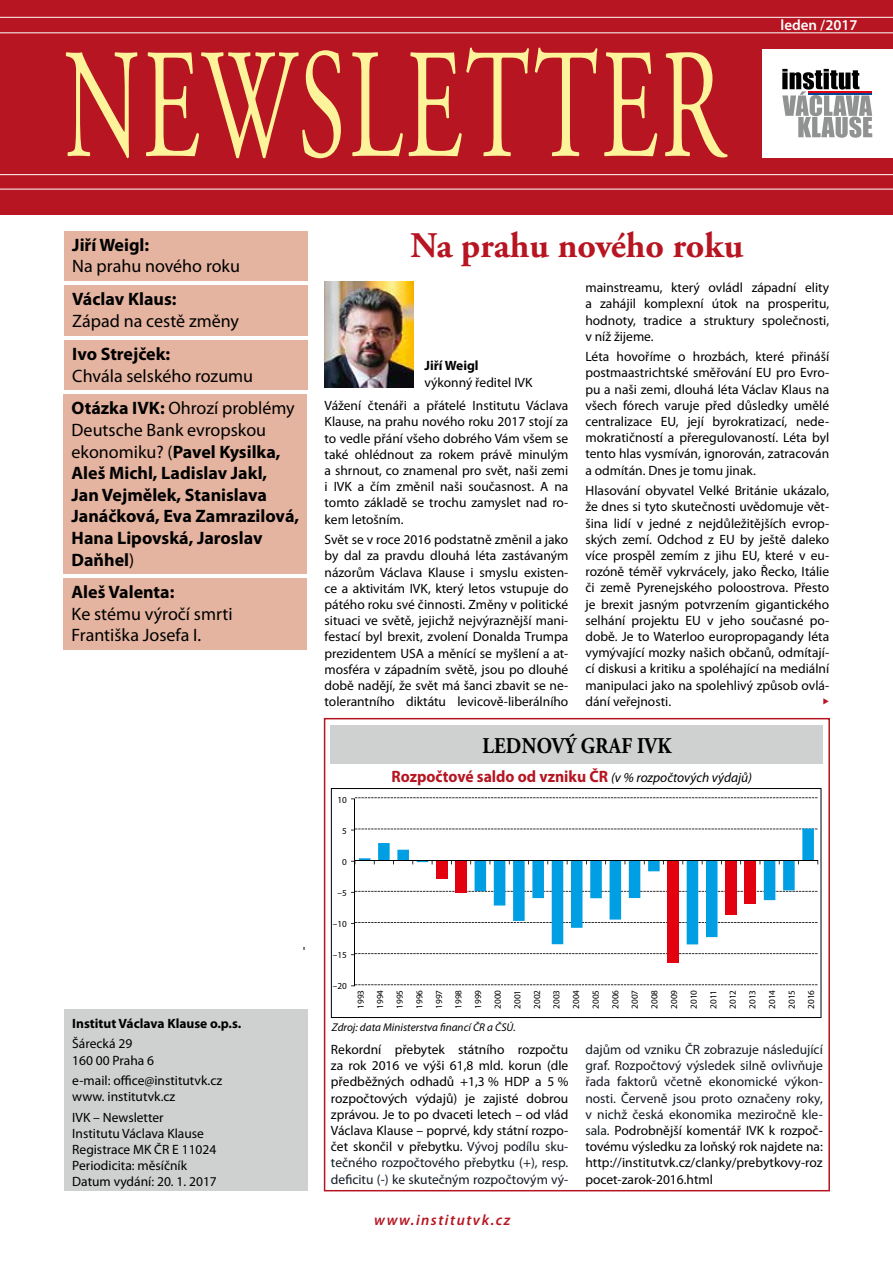
<style>
.page{position:relative;width:893px;height:1263px;background:#fff}
.page>*{position:absolute;margin:0;border:0;box-sizing:border-box;transform-origin:0 0}
.t1{font:156px "Adobe Garamond Pro";letter-spacing:.03em;color:#fdf39b;scale:.62 1}
.t2{font:700 36px "Adobe Garamond Pro";color:#b61521}
.t3{font:700 22.5px "Adobe Garamond Pro";letter-spacing:.015em;color:#000;scale:.87 1}
.t4{font:700 18px/21.6px "Myriad Pro";color:#000}
.t5{font:18px/21.6px "Myriad Pro";color:#000}
.t6{font:700 16.5px "Myriad Pro";color:#b61521;scale:.95 1}
.t7{font:italic 600 15px "Myriad Pro";letter-spacing:.1em;color:#b61521}
.t8{font:600 15px "Myriad Pro";color:#fff}
.t9{font:13.5px/16.2px "Myriad Pro";color:#000;text-align:justify}
.t10{font:13.5px/16.2px "Myriad Pro";letter-spacing:.005em;color:#151b25;text-align:justify}
.t11{font:700 13.5px "Myriad Pro";color:#000}
.t12{font:italic 11.25px "Myriad Pro";color:#000}
.t13{font:9.15px/19.6px "Myriad Pro";color:#000;text-align:justify}
.s1{font-weight:400}
.s2{font-weight:400;font-style:italic;font-size:13.5px;color:#000}
.s3{color:#151b25}
.s4{color:#000}
</style>
<div class="page">
<div style="left:0;top:0;width:893px;height:215px;background:#b61521"></div>
<div style="left:762px;top:50px;width:131px;height:108px;background:#fff"></div>
<svg style="left:782px;top:69px;width:90px;height:69px"></svg>
<hr style="left:808px;top:91px;width:64px;height:2px;background:#e3000f">
<hr style="left:808px;top:93px;width:64px;height:1px;background:#004799">
<hr style="left:0;top:17px;width:893px;height:1px;background:#fff">
<hr style="left:0;top:174px;width:893px;height:1px;background:#fff">
<hr style="left:0;top:33px;width:893px;height:1px;background:#fff">
<hr style="left:0;top:189px;width:893px;height:1px;background:#fff">
<div style="left:64px;top:231px;width:244px;height:50px;background:#e4b4a0"></div>
<div style="left:64px;top:285px;width:244px;height:51px;background:#e4b4a0"></div>
<div style="left:63px;top:394px;width:244px;height:180px;background:#e4b4a0"></div>
<div style="left:64px;top:340px;width:244px;height:50px;background:#e4b4a0"></div>
<div style="left:64px;top:1009px;width:244px;height:182px;background:#cfd0d0"></div>
<div style="left:331px;top:726px;width:492px;height:38px;background:#cfd0d0"></div>
<img style="left:325px;top:281px;width:89px;height:106px">
<div style="left:63px;top:578px;width:244px;height:72px;background:#e4b4a0"></div>
<div style="left:331px;top:788px;width:490px;height:230px;border:1px solid #000"></div>
<svg style="left:355px;top:797px;width:462px;height:188px"></svg>
<div style="left:667px;top:860px;width:12px;height:103px;background:#e3000f"></div>
<svg style="left:359px;top:828px;width:455px;height:116px"></svg>
<hr style="left:355px;top:799px;width:1px;height:187px;background:#000">
<hr style="left:355px;top:860px;width:463px;height:1px;background:#000">
<svg style="left:351px;top:860px;width:5px;height:4px"></svg>
<div style="left:324px;top:718px;width:506px;height:473px;border:2px solid #b61521"></div>
<h1 class="t1" style="left:64px;top:13px;width:1066px">NEWSLETTER</h1>
<p class="t8" style="left:780px;top:17px;width:78px">leden /2017</p>
<h3 class="t4" style="left:72px;top:234px;width:78px">Jiří Weigl:</h3>
<h3 class="t5" style="left:72px;top:256px;width:169px">Na prahu nového roku</h3>
<h3 class="t4" style="left:72px;top:288px;width:106px">Václav Klaus:</h3>
<h3 class="t5" style="left:72px;top:310px;width:168px">Západ na cestě změny</h3>
<h3 class="t4" style="left:72px;top:343px;width:99px">Ivo Strejček:</h3>
<h3 class="t5" style="left:72px;top:365px;width:182px">Chvála selského rozumu</h3>
<h3 class="t4" style="left:72px;top:398px;width:229px">Otázka IVK: <span class="s1">Ohrozí problémy<br>Deutsche Bank evropskou ekonomiku? (</span>Pavel Kysilka,<br>Aleš Michl, Ladislav Jakl,<br>Jan Vejmělek, Stanislava<br>Janáčková, Eva Zamrazilová,<br>Hana Lipovská, Jaroslav<br>Daňhel<span class="s1">)</span></h3>
<h3 class="t4" style="left:72px;top:581px;width:104px">Aleš Valenta:</h3>
<h3 class="t5" style="left:72px;top:603px;width:162px">Ke stému výročí smrti<br>Františka Josefa I.</h3>
<p class="t11" style="left:72px;top:1016px;width:171px">Institut Václava Klause o.p.s.</p>
<p class="t9" style="left:72px;top:1036px;width:83px">Šárecká 29<br>160 00 Praha 6</p>
<p class="t9" style="left:72px;top:1072px;width:151px">e-mail: office@institutvk.cz www. institutvk.cz</p>
<p class="t9" style="left:72px;top:1109px;width:146px;text-align:left">IVK – Newsletter<br>Institutu Václava Klause<br>Registrace MK ČR E 11024<br>Periodicita: měsíčník<br>Datum vydání: 20. 1. 2017</p>
<h2 class="t2" style="left:410px;top:225px;width:334px">Na prahu nového roku</h2>
<p class="t11" style="left:424px;top:358px;width:56px">Jiří Weigl</p>
<p class="t9" style="left:424px;top:375px;width:109px">výkonný ředitel IVK</p>
<p class="t9" style="left:325px;top:398px;width:245px">Vážení čtenáři a přátelé Institutu Václava Klause, na prahu nového roku 2017 stojí za to vedle přání všeho dobrého Vám všem se také ohlédnout za rokem právě minulým a shrnout, co znamenal pro svět, naši zemi i IVK a čím změnil naši současnost. A na tomto základě se trochu zamyslet nad ro&shy;kem letošním.</p>
<p class="t9" style="left:325px;top:532px;width:245px">Svět se v roce 2016 podstatně změnil a jako by dal za pravdu dlouhá léta zastávaným názorům Václava Klause i smyslu existen&shy;ce a aktivitám IVK, který letos vstupuje do pátého roku své činnosti. Změny v politické situaci ve světě, jejichž nejvýraznější mani&shy;festací byl brexit, zvolení Donalda Trumpa prezidentem USA a měnící se myšlení a at&shy;mosféra v západním světě, jsou po dlouhé době nadějí, že svět má šanci zbavit se ne&shy;tolerantního diktátu levicově-liberálního</p>
<p class="t9" style="left:585px;top:280px;width:245px">mainstreamu, který ovládl západní elity a zahájil komplexní útok na prosperitu, hodnoty, tradice a struktury společnosti, v níž žijeme.</p>
<p class="t9" style="left:585px;top:349px;width:245px">Léta hovoříme o hrozbách, které přináší postmaastrichtské směřování EU pro Evro&shy;pu a naši zemi, dlouhá léta Václav Klaus na všech fórech varuje před důsledky umělé centralizace EU, její byrokratizací, nede&shy;mokratičností a přeregulovaností. Léta byl tento hlas vysmíván, ignorován, zatracován a odmítán. Dnes je tomu jinak.</p>
<p class="t9" style="left:585px;top:483px;width:245px">Hlasování obyvatel Velké Británie ukázalo, že dnes si tyto skutečnosti uvědomuje vět&shy;šina lidí v jedné z nejdůležitějších evrop&shy;ských zemí. Odchod z EU by ještě daleko více prospěl zemím z jihu EU, které v eu&shy;rozóně téměř vykrvácely, jako Řecko, Itálie či země Pyrenejského poloostrova. Přesto je brexit jasným potvrzením gigantického selhání projektu EU v jeho současné po&shy;době. Je to Waterloo europropagandy léta vymývající mozky našich občanů, odmítají&shy;cí diskusi a kritiku a spoléhající na mediální manipulaci jako na spolehlivý způsob ovlá&shy;dání veřejnosti.</p>
<h3 class="t3" style="left:482px;top:733px;width:219px">LEDNOVÝ GRAF IVK</h3>
<p class="t6" style="left:391px;top:768px;width:381px">Rozpočtové saldo od vzniku ČR <span class="s2">(v % rozpočtových výdajů)</span></p>
<p class="t13" style="left:337px;top:790px;width:11px">10</p>
<p class="t13" style="left:342px;top:821px;width:6px">5</p>
<p class="t13" style="left:342px;top:852px;width:6px">0</p>
<p class="t13" style="left:338px;top:883px;width:11px">–5</p>
<p class="t13" style="left:333px;top:914px;width:16px">–10</p>
<p class="t13" style="left:333px;top:945px;width:16px">–15</p>
<p class="t13" style="left:333px;top:976px;width:16px">–20</p>
<p class="t13" style="left:351px;top:1009px;width:20px;rotate:-90deg">1993<br>1994<br>1995<br>1996<br>1997<br>1998<br>1999<br>2000<br>2001<br>2002<br>2003<br>2004<br>2005<br>2006<br>2007<br>2008<br>2009<br>2010<br>2011<br>2012<br>2013<br>2014<br>2015<br>2016</p>
<p class="t9" style="left:331px;top:1041px;width:239px">Rekordní přebytek státního rozpočtu za rok 2016 ve výši 61,8 mld. korun (dle předběžných odhadů +1,3 % HDP a 5 % rozpočtových výdajů) je zajisté dobrou zprávou. Je to po dvaceti letech – od vlád Václava Klause – poprvé, kdy státní rozpo&shy;čet skončil v přebytku. <span class="s3">Vývoj podílu sku&shy;tečného rozpočtového přebytku (+), resp. deficitu (-) ke skutečným rozpočtovým vý-</span></p>
<p class="t10" style="left:585px;top:1041px;width:239px">dajům od vzniku ČR zobrazuje následující graf. Rozpočtový výsledek silně ovlivňuje řada faktorů včetně ekonomické výkon&shy;nosti. Červeně jsou proto označeny roky, v nichž česká ekonomika meziročně kle&shy;sala. <span class="s4">Podrobnější komentář IVK k rozpoč&shy;tovému výsledku za loňský rok najdete na: http://institutvk.cz/clanky/prebytkovy-roz pocet-zarok-2016.html</span></p>
<p class="t12" style="left:332px;top:1021px;width:186px">Zdroj: data Ministerstva financí ČR a ČSÚ.</p>
<p class="t7" style="left:374px;top:1212px;width:138px">www.institutvk.cz</p>
</div>
